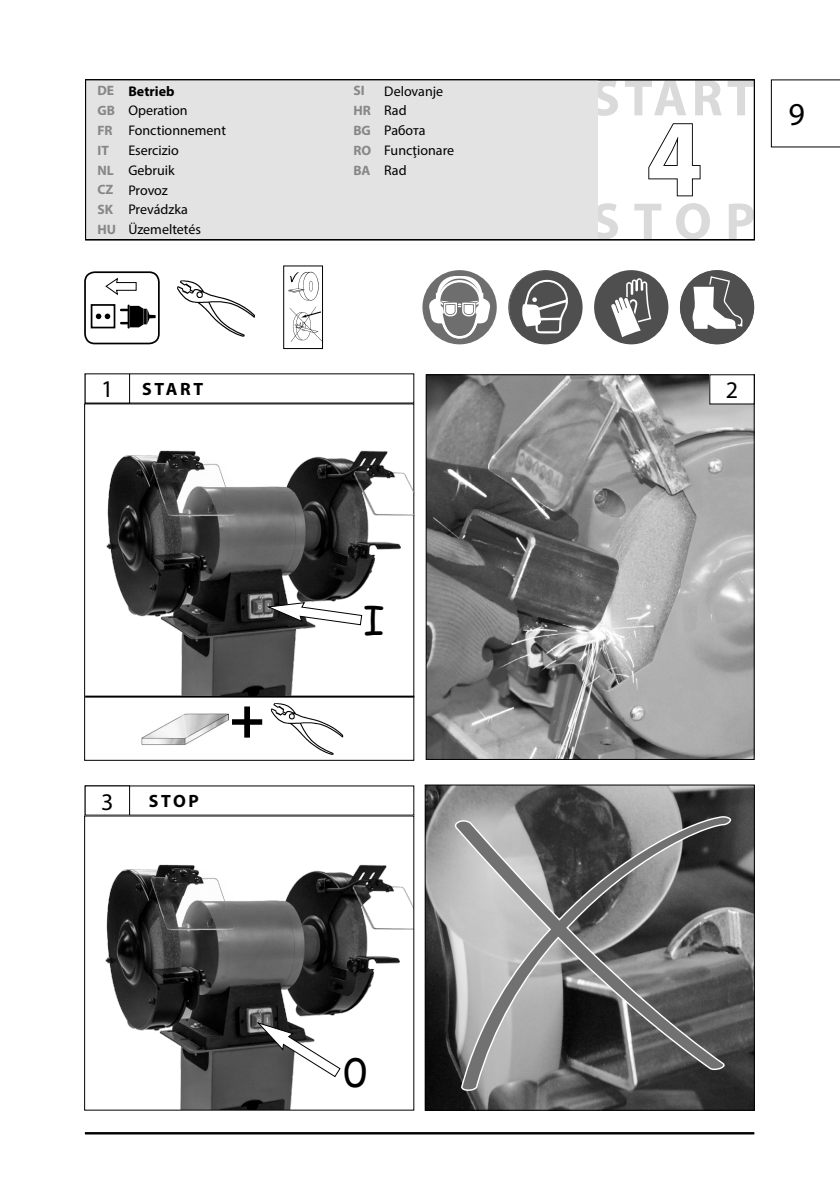
<style>
.page{position:relative;width:840px;height:1191px;background:#fff}
.page>*{position:absolute;margin:0;border:0;box-sizing:border-box;transform-origin:0 0}
.t1{font:700 110.8px "Myriad Pro";color:#fff;scale:.9 1}
.t2{font:700 109.6px "Myriad Pro";color:#fff;scale:.9 1}
.Pa11{font:700 58.4px "Myriad Pro";color:#000}
.Überschrift{font:39px "Comic Sans MS";color:#000}
.t3{font:32px "Myriad Pro";color:#000}
.t4{font:24px "Myriad Pro";color:#000}
.t5{font:700 17.8px "Myriad Pro";letter-spacing:.15em;color:#000}
.t6{font:14px/19.8px "Myriad Pro";color:#000}
.t7{font:700 14px "Myriad Pro";color:#000}
.t8{font:700 13.6px "Myriad Pro";color:#878787}
.s1{font-weight:700;font-size:13.6px;color:#878787}
.s2{font-weight:700}
</style>
<div class="page">
<svg style="left:770px;top:79px;width:69px;height:69px"></svg>
<hr style="left:85px;top:1132px;width:668px;height:2px;background:#000">
<img style="left:105px;top:864px;width:307px;height:244px">
<div style="left:84px;top:815px;width:330px;height:295px;border:1px solid #000"></div>
<div style="left:85px;top:785px;width:45px;height:30px;border:1px solid #000"></div>
<img style="left:270px;top:703px;width:74px;height:52px">
<img style="left:426px;top:786px;width:326px;height:322px">
<div style="left:424px;top:784px;width:330px;height:326px;border:1px solid #000"></div>
<img style="left:427px;top:376px;width:325px;height:382px">
<div style="left:425px;top:374px;width:329px;height:386px;border:1px solid #000"></div>
<svg style="left:454px;top:815px;width:277px;height:276px;background:#7a7a7a"></svg>
<div style="left:709px;top:375px;width:44px;height:29px;background:#fff"></div>
<img style="left:141px;top:713px;width:87px;height:32px">
<hr style="left:85px;top:695px;width:329px;height:2px;background:#000">
<div style="left:283px;top:266px;width:39px;height:83px;border:1px solid #000"></div>
<img style="left:289px;top:306px;width:34px;height:38px">
<img style="left:288px;top:271px;width:30px;height:30px">
<svg style="left:289px;top:272px;width:10px;height:10px"></svg>
<img style="left:106px;top:412px;width:308px;height:283px">
<svg style="left:265px;top:601px;width:97px;height:25px"></svg>
<svg style="left:255px;top:1021px;width:86px;height:56px"></svg>
<div style="left:84px;top:271px;width:76px;height:73px;border:2px solid #000;border-radius:10px"></div>
<img style="left:120px;top:304px;width:35px;height:24px">
<div style="left:91px;top:304px;width:24px;height:24px;border:2px solid #000"></div>
<svg style="left:96px;top:313px;width:14px;height:6px"></svg>
<svg style="left:105px;top:277px;width:32px;height:19px"></svg>
<img style="left:177px;top:280px;width:78px;height:57px">
<div style="left:422px;top:270px;width:74px;height:74px;background:#6e6e6e;border-radius:50%"></div>
<svg style="left:428px;top:276px;width:62px;height:62px"></svg>
<svg style="left:509px;top:271px;width:72px;height:72px"></svg>
<div style="left:593px;top:270px;width:75px;height:74px;background:#4f4f4f;border-radius:50%"></div>
<svg style="left:611px;top:278px;width:40px;height:59px"></svg>
<div style="left:679px;top:270px;width:74px;height:74px;background:#4f4f4f;border-radius:50%"></div>
<svg style="left:691px;top:276px;width:52px;height:53px"></svg>
<svg style="left:597px;top:81px;width:155px;height:157px"></svg>
<div style="left:86px;top:80px;width:511px;height:159px;background:#e3e3e3"></div>
<div style="left:85px;top:79px;width:669px;height:161px;border:1px solid #000"></div>
<p class="t6" style="left:97px;top:81px;width:130px"><span class="s1">DE</span> <span class="s2">Betrieb<br></span><span class="s1">GB</span> Operation<br><span class="s1">FR</span> Fonctionnement</p>
<p class="t8" style="left:97px;top:141px;width:13px">IT</p>
<p class="t7" style="left:128px;top:82px;width:58px">Montage</p>
<p class="t6" style="left:97px;top:140px;width:105px;text-indent:31px">Esercizio<br><span class="s1">NL</span> Gebruik<br><span class="s1">CZ</span> Provoz<br><span class="s1">SK</span> Prevádzka<br><span class="s1">HU</span> Üzemeltetés</p>
<p class="t4" style="left:101px;top:374px;width:14px">1</p>
<p class="t5" style="left:142px;top:377px;width:62px">START</p>
<p class="t4" style="left:101px;top:786px;width:14px">3</p>
<p class="t5" style="left:149px;top:789px;width:52px">STOP</p>
<p class="Pa11" style="left:229px;top:680px;width:36px">+</p>
<p class="t6" style="left:353px;top:81px;width:102px;text-indent:31px">Delovanje<br><span class="s1">HR</span> Rad<br><span class="s1">BG</span> Работа<br><span class="s1">RO</span> Funcţionare<br><span class="s1">BA</span> Rad</p>
<p class="t8" style="left:353px;top:82px;width:13px">SI</p>
<p class="Überschrift" style="left:363px;top:592px;width:23px">I</p>
<p class="Überschrift" style="left:343px;top:1043px;width:25px">0</p>
<h1 class="t1" style="left:646px;top:86px;width:63px">1</h1>
<p class="t2" style="left:646px;top:87px;width:62px">4</p>
<h3 class="t3" style="left:788px;top:95px;width:18px">9</h3>
<p class="t4" style="left:725px;top:375px;width:14px">2</p>
</div>
